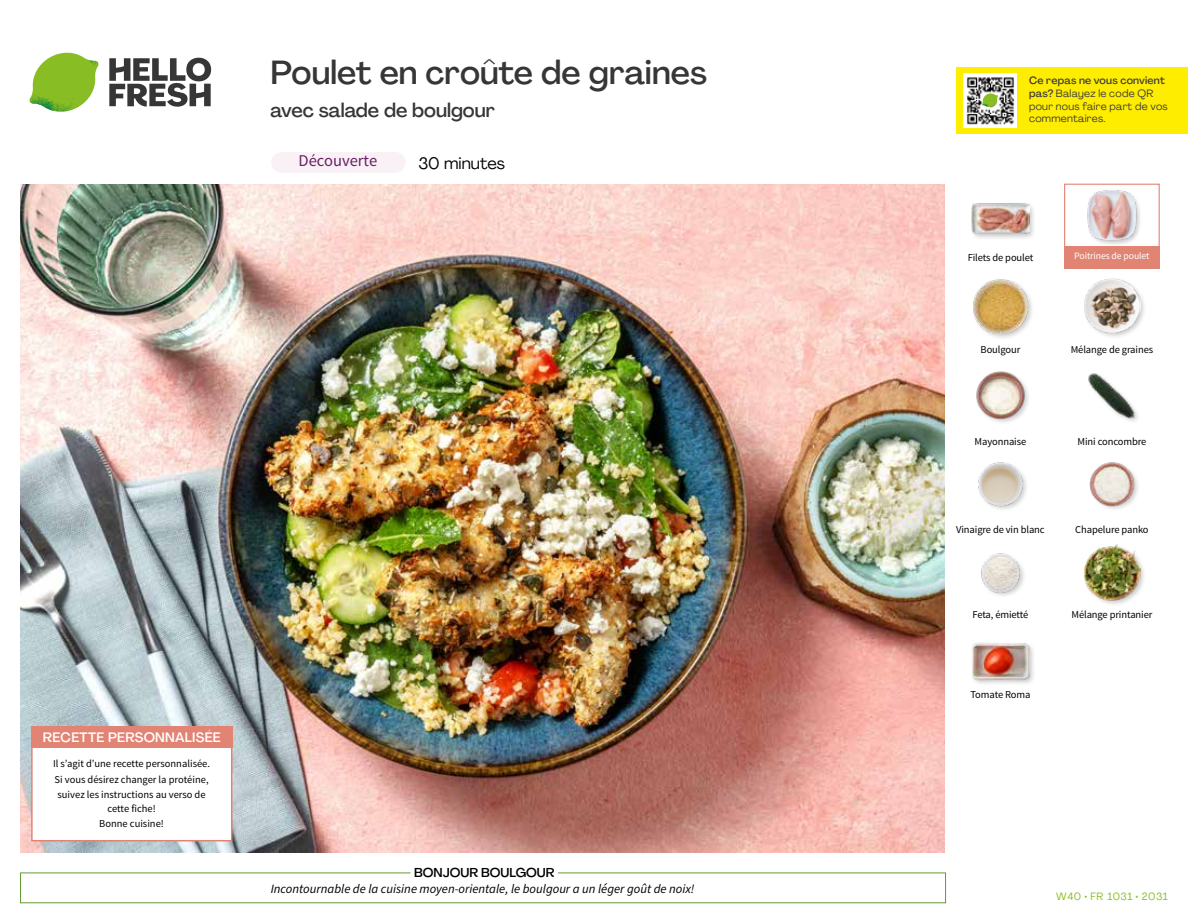
<style>
.page{position:relative;width:1188px;height:918px;background:#fff}
.page>*{position:absolute;margin:0;border:0;box-sizing:border-box;transform-origin:0 0}
.t1{font:500 33px "Agrandir";color:#373636}
.t2{font:500 19.5px "Agrandir";color:#373636}
.t3{font:16.5px "Source Sans Pro";color:#692163}
.t4{font:16.5px "Agrandir";color:#000}
.t5{font:500 13.5px "Agrandir";letter-spacing:.02em;color:#fff}
.t6{font:italic 12.75px "Source Sans Pro";color:#000}
.t7{font:500 12.75px "Agrandir";color:#000}
.t8{font:10.5px/15.6px "Source Sans Pro";letter-spacing:-.01em;color:#000}
.t9{font:10.5px/12.8px "Agrandir";letter-spacing:.02em;color:#3c3c3b}
.t10{font:10.5px "Agrandir";letter-spacing:.05em;color:#89bd24}
.t11{font:9.75px "Source Sans Pro";letter-spacing:-.01em;color:#fff}
.s1{font-weight:500}
</style>
<div class="page">
<svg style="left:109px;top:57px;width:102px;height:50px"></svg>
<svg style="left:34px;top:53px;width:62px;height:40px"></svg>
<img style="left:67px;top:53px;width:32px;height:26px">
<img style="left:33px;top:75px;width:59px;height:11px">
<img style="left:29px;top:79px;width:61px;height:33px">
<img style="left:65px;top:86px;width:27px;height:25px">
<img style="left:21px;top:184px;width:924px;height:668px">
<div style="left:271px;top:152px;width:135px;height:21px;background:#faf1f7;border-radius:10px"></div>
<div style="left:971px;top:642px;width:65px;height:45px;background:#000;opacity:.2"></div>
<img style="left:972px;top:642px;width:57px;height:45px">
<div style="left:1083px;top:543px;width:64px;height:64px;background:#000;opacity:.2"></div>
<img style="left:1083px;top:544px;width:58px;height:58px">
<img style="left:981px;top:553px;width:43px;height:43px">
<img style="left:1089px;top:462px;width:48px;height:47px">
<img style="left:978px;top:462px;width:49px;height:48px">
<img style="left:1088px;top:373px;width:50px;height:48px">
<img style="left:976px;top:371px;width:53px;height:51px">
<div style="left:1083px;top:278px;width:64px;height:61px;background:#000;opacity:.2"></div>
<img style="left:1083px;top:278px;width:58px;height:57px">
<div style="left:972px;top:278px;width:62px;height:62px;background:#000;opacity:.2"></div>
<img style="left:972px;top:278px;width:57px;height:57px">
<div style="left:1087px;top:189px;width:56px;height:58px;background:#000;opacity:.2"></div>
<img style="left:1087px;top:189px;width:51px;height:53px">
<div style="left:970px;top:202px;width:66px;height:39px;background:#000;opacity:.2"></div>
<img style="left:972px;top:202px;width:57px;height:39px">
<div style="left:1064px;top:184px;width:96px;height:72px;border:1px solid #e28474"></div>
<div style="left:1064px;top:246px;width:96px;height:23px;background:#e28474"></div>
<div style="left:31px;top:726px;width:201px;height:115px;background:#fff;border:2px solid #e28474"></div>
<div style="left:31px;top:726px;width:202px;height:22px;background:#e28474"></div>
<div style="left:956px;top:67px;width:232px;height:67px;background:#ffed00"></div>
<img style="left:964px;top:74px;width:52px;height:54px">
<svg style="left:982px;top:93px;width:16px;height:14px"></svg>
<h1 class="t1" style="left:271px;top:52px;width:438px">Poulet en croûte de graines</h1>
<h2 class="t2" style="left:271px;top:98px;width:226px">avec salade de boulgour</h2>
<h3 class="t4" style="left:418px;top:153px;width:88px">30 minutes</h3>
<h3 class="t3" style="left:299px;top:151px;width:80px">Découverte</h3>
<p class="t5" style="left:43px;top:729px;width:179px">RECETTE PERSONNALISÉE</p>
<p class="t8" style="left:53px;top:756px;width:158px">Il s’agit d’une recette personnalisée.<br>Si vous désirez changer la protéine, suivez les instructions au verso de</p>
<p class="t8" style="left:99px;top:801px;width:66px;text-align:center">cette fiche!<br>Bonne cuisine!</p>
<p class="t7" style="left:414px;top:864px;width:142px">BONJOUR BOULGOUR</p>
<p class="t6" style="left:271px;top:880px;width:425px">Incontournable de la cuisine moyen-orientale, le boulgour a un léger goût de noix!</p>
<p class="t9" style="left:1029px;top:74px;width:140px"><span class="s1">Ce repas ne vous convient pas?</span> Balayez le code QR pour nous faire part de vos commentaires.</p>
<p class="t8" style="left:968px;top:250px;width:67px">Filets de poulet</p>
<p class="t11" style="left:1074px;top:250px;width:77px">Poitrines de poulet</p>
<p class="t8" style="left:981px;top:342px;width:41px">Boulgour</p>
<p class="t8" style="left:1071px;top:342px;width:84px">Mélange de graines</p>
<p class="t8" style="left:975px;top:434px;width:53px">Mayonnaise</p>
<p class="t8" style="left:1078px;top:434px;width:70px">Mini concombre</p>
<p class="t8" style="left:956px;top:521px;width:90px">Vinaigre de vin blanc</p>
<p class="t8" style="left:1075px;top:521px;width:75px">Chapelure panko</p>
<p class="t8" style="left:972px;top:607px;width:58px">Feta, émietté</p>
<p class="t8" style="left:970px;top:687px;width:62px">Tomate Roma</p>
<p class="t8" style="left:1071px;top:607px;width:82px">Mélange printanier</p>
<p class="t10" style="left:1056px;top:890px;width:113px">W40 • FR 1031 • 2031</p>
</div>
